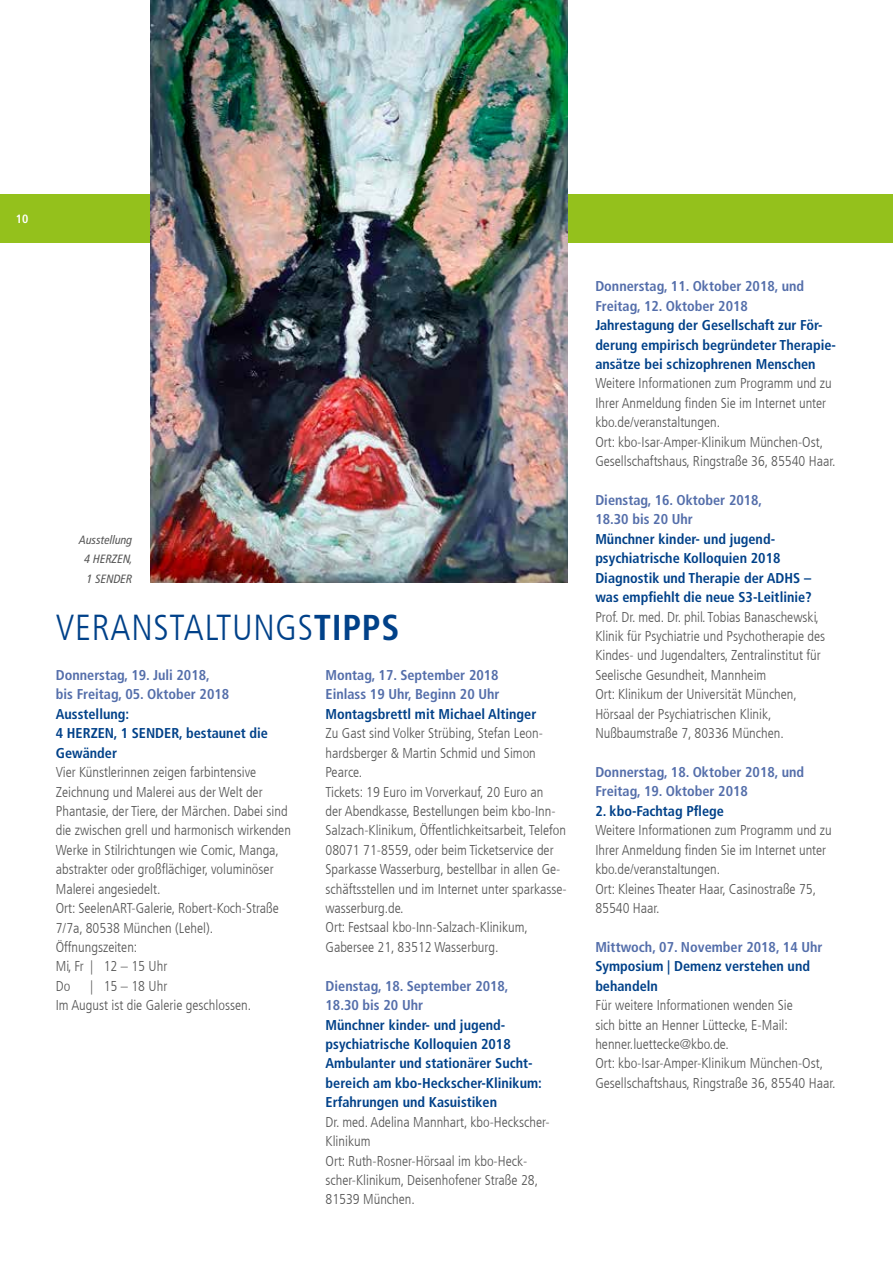
<style>
.page{position:relative;width:893px;height:1263px;background:#fff}
.page>*{position:absolute;margin:0;border:0;box-sizing:border-box;transform-origin:0 0}
.t1{font:300 condensed 36px "Frutiger LT Com";letter-spacing:.02em;color:#004189}
.t2{font:300 condensed 14.25px/19.4px "Frutiger LT Com";color:#565656}
.t3{font:700 condensed 14.25px/19.4px "Frutiger LT Com";color:#004189}
.t4{font:700 condensed 14.25px/19.4px "Frutiger LT Com";color:#546eaa}
.t5{font:italic condensed 12px/19.5px "Frutiger LT Com";color:#565656;text-align:center}
.t6{font:700 condensed 12px "Frutiger LT Com";color:#fff}
.s1{font-weight:700}
</style>
<div class="page">
<div style="left:0;top:194px;width:893px;height:49px;background:#94c11c"></div>
<img style="left:150px;top:0;width:418px;height:583px">
<p class="t6" style="left:16px;top:212px;width:14px">10</p>
<p class="t5" style="left:79px;top:530px;width:55px">Ausstellung<br>4 HERZEN,<br>1 SENDER</p>
<h1 class="t1" style="left:56px;top:607px;width:345px">VERANSTALTUNGS<span class="s1">TIPPS</span></h1>
<p class="t4" style="left:56px;top:665px;width:175px">Donnerstag, 19. Juli 2018, bis Freitag, 05. Oktober 2018</p>
<p class="t3" style="left:56px;top:704px;width:214px">Ausstellung:<br>4 HERZEN, 1 SENDER, bestaunet die<br>Gewänder</p>
<p class="t2" style="left:56px;top:763px;width:237px">Vier Künstlerinnen zeigen farbintensive<br>Zeichnung und Malerei aus der Welt der<br>Phantasie, der Tiere, der Märchen. Dabei sind die zwischen grell und harmonisch wirkenden<br>Werke in Stilrichtungen wie Comic, Manga, abstrakter oder großflächiger, voluminöser<br>Malerei angesiedelt.<br>Ort: SeelenART-Galerie, Robert-Koch-Straße<br>7/7a, 80538 München (Lehel).<br>Öffnungszeiten:<br>Mi, Fr | 12 – 15 Uhr<br>Do</p>
<p class="t4" style="left:326px;top:665px;width:176px">Montag, 17. September 2018<br>Einlass 19 Uhr, Beginn 20 Uhr</p>
<p class="t3" style="left:326px;top:704px;width:212px">Montagsbrettl mit Michael Altinger</p>
<p class="t2" style="left:326px;top:724px;width:243px">Zu Gast sind Volker Strübing, Stefan Leon&shy;hardsberger &amp; Martin Schmid und Simon Pearce.<br>Tickets: 19 Euro im Vorverkauf, 20 Euro an<br>der Abendkasse, Bestellungen beim kbo-Inn-Salzach-Klinikum, Öffentlichkeitsarbeit, Telefon 08071 71-8559, oder beim Ticketservice der Sparkasse Wasserburg, bestellbar in allen Ge&shy;schäftsstellen und im Internet unter sparkasse&shy;wasserburg.de.<br>Ort: Festsaal kbo-Inn-Salzach-Klinikum, Gabersee 21, 83512 Wasserburg.</p>
<p class="t4" style="left:326px;top:976px;width:185px">Dienstag, 18. September 2018,<br>18.30 bis 20 Uhr</p>
<p class="t3" style="left:326px;top:1015px;width:218px">Münchner kinder- und jugend&shy;psychiatrische Kolloquien 2018<br>Ambulanter und stationärer Sucht&shy;bereich am kbo-Heckscher-Klinikum:<br>Erfahrungen und Kasuistiken</p>
<p class="t2" style="left:326px;top:1112px;width:226px">Dr. med. Adelina Mannhart, kbo-Heckscher-<br>Klinikum<br>Ort: Ruth-Rosner-Hörsaal im kbo-Heck&shy;scher-Klinikum, Deisenhofener Straße 28,<br>81539 München.</p>
<p class="t2" style="left:56px;top:976px;width:197px;text-indent:34px">| 15 – 18 Uhr<br>Im August ist die Galerie geschlossen.</p>
<p class="t4" style="left:595px;top:277px;width:210px">Donnerstag, 11. Oktober 2018, und<br>Freitag, 12. Oktober 2018</p>
<p class="t3" style="left:595px;top:316px;width:242px">Jahrestagung der Gesellschaft zur För&shy;derung empirisch begründeter Therapie&shy;ansätze bei schizophrenen Menschen</p>
<p class="t2" style="left:595px;top:374px;width:242px">Weitere Informationen zum Programm und zu Ihrer Anmeldung finden Sie im Internet unter kbo.de/veranstaltungen.<br>Ort: kbo-Isar-Amper-Klinikum München-Ost, Gesellschaftshaus, Ringstraße 36, 85540 Haar.</p>
<p class="t4" style="left:595px;top:490px;width:168px">Dienstag, 16. Oktober 2018,<br>18.30 bis 20 Uhr</p>
<p class="t3" style="left:595px;top:529px;width:218px">Münchner kinder- und jugend&shy;psychiatrische Kolloquien 2018<br>Diagnostik und Therapie der ADHS – was empfiehlt die neue S3-Leitlinie?</p>
<p class="t2" style="left:595px;top:607px;width:231px">Prof. Dr. med. Dr. phil. Tobias Banaschewski, Klinik für Psychiatrie und Psychotherapie des Kindes- und Jugendalters, Zentralinstitut für Seelische Gesundheit, Mannheim<br>Ort: Klinikum der Universität München, Hörsaal der Psychiatrischen Klinik, Nußbaumstraße 7, 80336 München.</p>
<p class="t4" style="left:595px;top:762px;width:210px">Donnerstag, 18. Oktober 2018, und<br>Freitag, 19. Oktober 2018</p>
<p class="t3" style="left:595px;top:801px;width:130px">2. kbo-Fachtag Pflege</p>
<p class="t2" style="left:595px;top:821px;width:238px">Weitere Informationen zum Programm und zu Ihrer Anmeldung finden Sie im Internet unter kbo.de/veranstaltungen.<br>Ort: Kleines Theater Haar, Casinostraße 75, 85540 Haar.</p>
<p class="t4" style="left:595px;top:937px;width:229px">Mittwoch, 07. November 2018, 14 Uhr</p>
<p class="t3" style="left:595px;top:957px;width:216px">Symposium | Demenz verstehen und behandeln</p>
<p class="t2" style="left:595px;top:996px;width:242px">Für weitere Informationen wenden Sie<br>sich bitte an Henner Lüttecke, E-Mail: henner.luettecke@kbo.de.<br>Ort: kbo-Isar-Amper-Klinikum München-Ost, Gesellschaftshaus, Ringstraße 36, 85540 Haar.</p>
</div>
